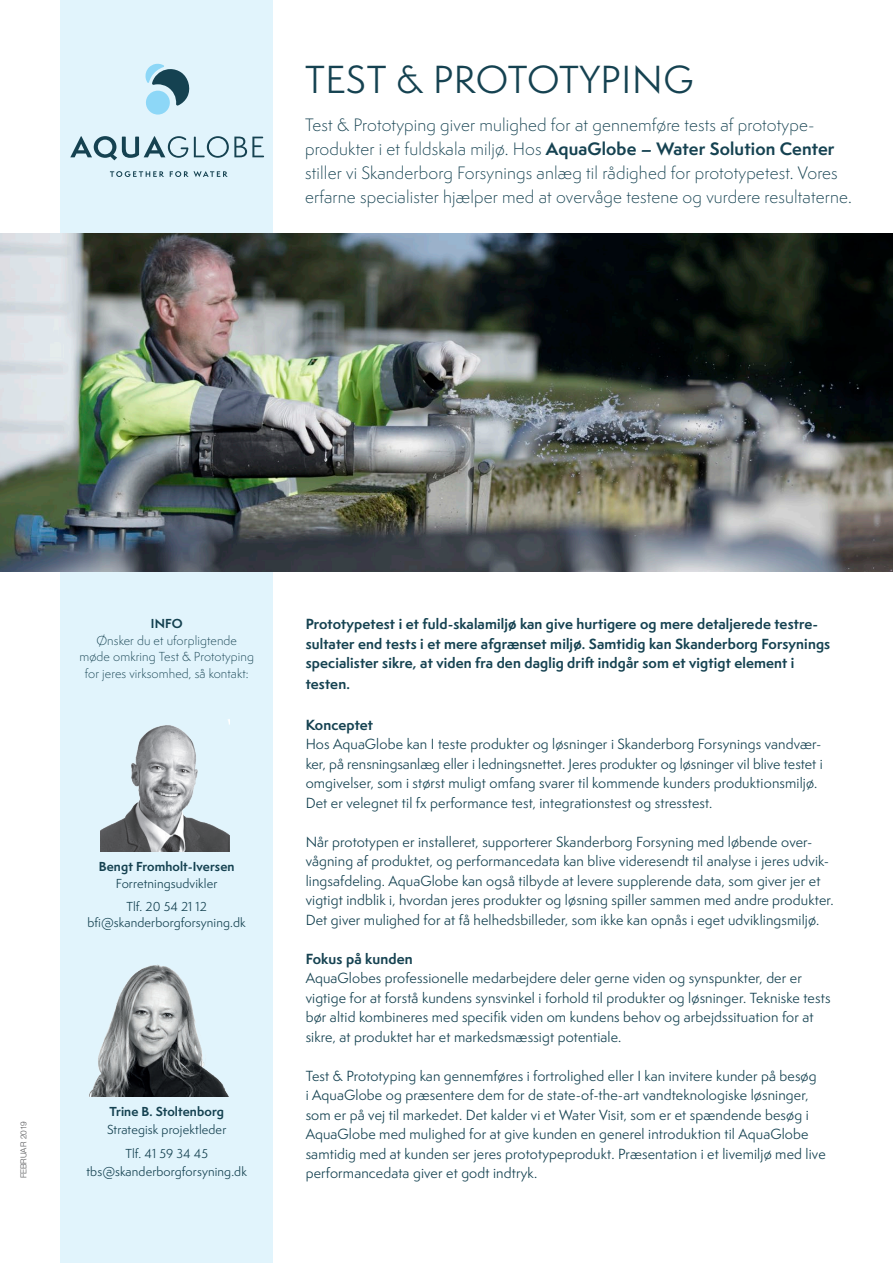
<style>
.page{position:relative;width:893px;height:1263px;background:#fff}
.page>*{position:absolute;margin:0;border:0;box-sizing:border-box;transform-origin:0 0}
.Cover_headline{font:36px "Semplicita Pro";letter-spacing:.02em;color:#154251}
.brødekst{font:300 16.5px/24px "Semplicita Pro";letter-spacing:.01em;color:#154251}
.AG_brødtekst{font:13.5px/19.5px "Semplicita Pro";letter-spacing:.01em;color:#154251}
.AG_brødtekst-2{font:700 13.5px/19.5px "Semplicita Pro";letter-spacing:.01em;color:#154251}
.AG_brødtekst-3{font:12px/18px "Semplicita Pro";letter-spacing:.01em;color:#154251;text-align:center}
.AG_brødtekst-4{font:300 12px/16.5px "Semplicita Pro";letter-spacing:.01em;color:#154251;text-align:center}
.AG_brødtekst-5{font:700 12px/16.5px "Semplicita Pro";letter-spacing:.01em;color:#154251;text-align:center}
.AG_Mellem_overskrift{font:700 12px "Semplicita Pro";color:#154251}
.Number{font:300 8.25px "Helvetica Neue LT Std";color:#57585a}
.s1{font-weight:700}
.s2{font-weight:400}
</style>
<div class="page">
<div style="left:60px;top:0;width:213px;height:1263px;background:#e1f4fc"></div>
<svg style="left:70px;top:136px;width:118px;height:24px"></svg>
<svg style="left:194px;top:136px;width:70px;height:22px"></svg>
<svg style="left:110px;top:171px;width:54px;height:6px"></svg>
<svg style="left:170px;top:171px;width:58px;height:6px"></svg>
<svg style="left:145px;top:64px;width:45px;height:51px"></svg>
<img style="left:0;top:234px;width:893px;height:338px">
<img style="left:101px;top:719px;width:129px;height:133px">
<img style="left:89px;top:964px;width:140px;height:132px">
<p class="Cover_headline" style="left:305px;top:54px;width:390px">TEST &amp; PROTOTYPING</p>
<p class="brødekst" style="left:305px;top:113px;width:548px">Test &amp; Prototyping giver mulighed for at gennemføre tests af prototype&shy;produkter i et fuldskala miljø. Hos <span class="s1">AquaGlobe – Water Solution Center </span>stiller vi Skanderborg Forsynings anlæg til rådighed for prototypetest. Vores erfarne specialister hjælper med at overvåge testene og vurdere resultaterne.</p>
<p class="Number" style="left:19px;top:1178px;width:59px;rotate:-90deg">FEBRUAR 2019</p>
<p class="AG_Mellem_overskrift" style="left:151px;top:614px;width:33px">INFO</p>
<p class="AG_brødtekst-4" style="left:79px;top:632px;width:176px">Ønsker du et uforpligtende<br>møde omkring Test &amp; Prototyping for jeres virksomhed, så kontakt:</p>
<p class="AG_brødtekst-5" style="left:99px;top:858px;width:137px">Bengt Fromholt-Iversen<br><span class="s2">Forretningsudvikler</span></p>
<p class="AG_brødtekst-3" style="left:88px;top:898px;width:160px;line-height:16.5px">Tlf. 20 54 21 12 bfi@skanderborgforsyning.dk</p>
<p class="AG_brødtekst-3" style="left:107px;top:1102px;width:121px;text-align:left"><span class="s1">Trine B. Stoltenborg<br></span>Strategisk projektleder</p>
<p class="AG_brødtekst-3" style="left:86px;top:1144px;width:162px">Tlf. 41 59 34 45 tbs@skanderborgforsyning.dk</p>
<p class="AG_brødtekst-2" style="left:306px;top:614px;width:526px">Prototypetest i et fuld-skalamiljø kan give hurtigere og mere detaljerede testre&shy;sultater end tests i et mere afgrænset miljø. Samtidig kan Skanderborg Forsynings specialister sikre, at viden fra den daglig drift indgår som et vigtigt element i</p>
<p class="AG_brødtekst-2" style="left:306px;top:674px;width:46px">testen.</p>
<p class="AG_brødtekst-2" style="left:306px;top:715px;width:69px">Konceptet</p>
<p class="AG_brødtekst" style="left:306px;top:734px;width:518px">Hos AquaGlobe kan I teste produkter og løsninger i Skanderborg Forsynings vandvær&shy;ker, på rensningsanlæg eller i ledningsnettet. Jeres produkter og løsninger vil blive testet i omgivelser, som i størst muligt omfang svarer til kommende kunders produktionsmiljø.<br>Det er velegnet til fx performance test, integrationstest og stresstest.</p>
<p class="AG_brødtekst" style="left:306px;top:832px;width:530px">Når prototypen er installeret, supporterer Skanderborg Forsyning med løbende over&shy;vågning af produktet, og performancedata kan blive videresendt til analyse i jeres udvik&shy;lingsafdeling. AquaGlobe kan også tilbyde at levere supplerende data, som giver jer et vigtigt indblik i, hvordan jeres produkter og løsning spiller sammen med andre produkter.<br>Det giver mulighed for at få helhedsbilleder, som ikke kan opnås i eget udviklingsmiljø.</p>
<p class="AG_brødtekst-2" style="left:306px;top:949px;width:109px">Fokus på kunden</p>
<p class="AG_brødtekst" style="left:306px;top:968px;width:526px">AquaGlobes professionelle medarbejdere deler gerne viden og synspunkter, der er vigtige for at forstå kundens synsvinkel i forhold til produkter og løsninger. Tekniske tests bør altid kombineres med specifik viden om kundens behov og arbejdssituation for at sikre, at produktet har et markedsmæssigt potentiale.</p>
<p class="AG_brødtekst" style="left:306px;top:1066px;width:521px">Test &amp; Prototyping kan gennemføres i fortrolighed eller I kan invitere kunder på besøg<br>i AquaGlobe og præsentere dem for de state-of-the-art vandteknologiske løsninger, som er på vej til markedet. Det kalder vi et Water Visit, som er et spændende besøg i AquaGlobe med mulighed for at give kunden en generel introduktion til AquaGlobe samtidig med at kunden ser jeres prototypeprodukt. Præsentation i et livemiljø med live</p>
<p class="AG_brødtekst" style="left:306px;top:1163px;width:233px">performancedata giver et godt indtryk.</p>
</div>
